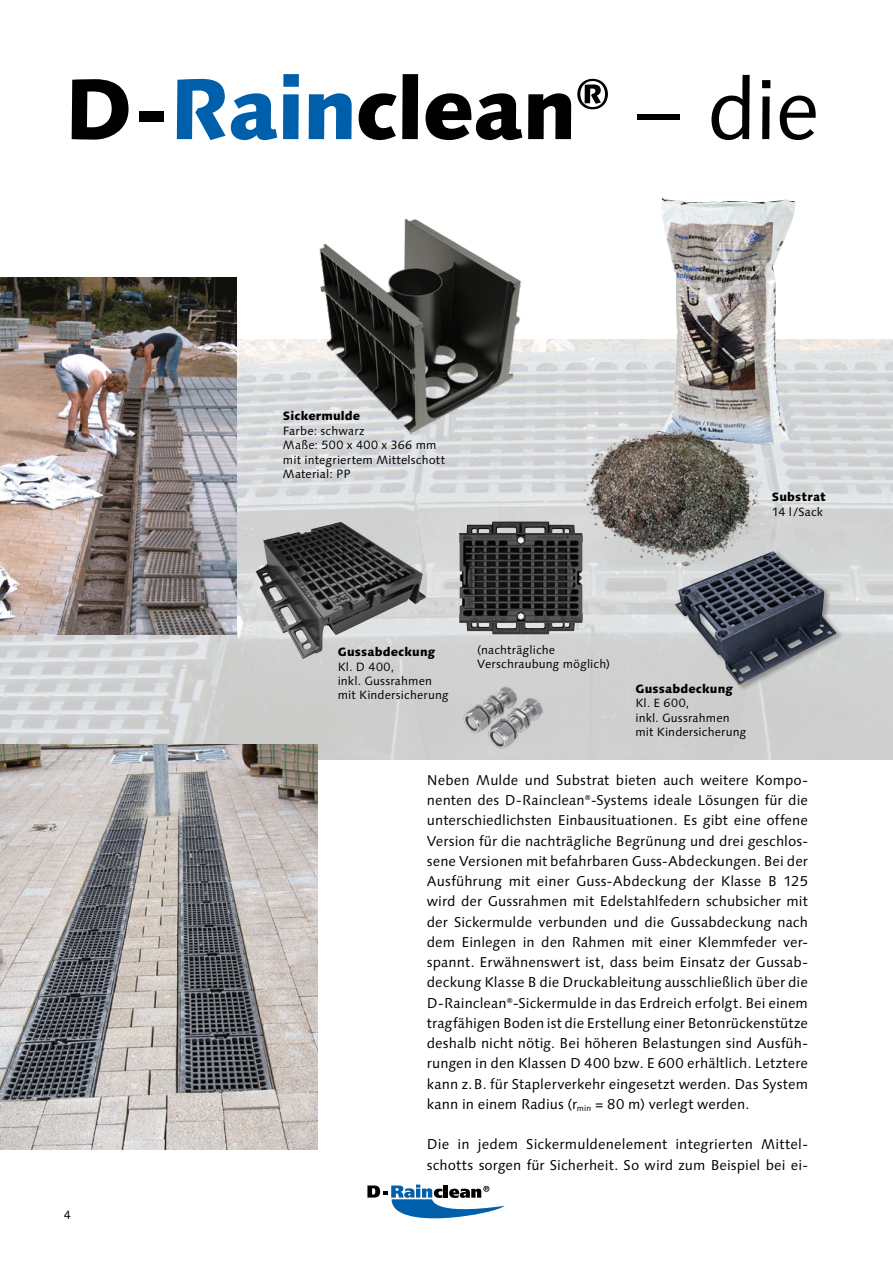
<style>
.page{position:relative;width:893px;height:1263px;background:#fff}
.page>*{position:absolute;margin:0;border:0;box-sizing:border-box;transform-origin:0 0}
.t1{font:800 85.5px "Syntax Next LT Pro";letter-spacing:-.02em;color:#000}
.t2{font:14.25px/20.2px "Syntax Next LT Pro";letter-spacing:.01em;color:#000;text-align:justify}
.t3{font:12px/14.4px "Syntax Next LT Pro";letter-spacing:.015em;color:#000}
.t4{font:800 12px "Syntax Next LT Pro";letter-spacing:.01em;color:#000}
.s1{color:#005faa}
.s2{font-weight:400}
</style>
<div class="page">
<svg style="left:367px;top:1184px;width:137px;height:35px"></svg>
<img style="left:0;top:340px;width:893px;height:420px">
<img style="left:0;top:278px;width:236px;height:357px">
<img style="left:0;top:744px;width:318px;height:405px">
<img style="left:256px;top:521px;width:85px;height:138px">
<img style="left:662px;top:198px;width:15px;height:184px">
<img style="left:459px;top:521px;width:124px;height:113px">
<img style="left:584px;top:428px;width:185px;height:138px">
<img style="left:235px;top:218px;width:312px;height:233px">
<div style="left:675px;top:550px;width:169px;height:141px;background:#000;opacity:.3"></div>
<img style="left:675px;top:551px;width:161px;height:134px">
<img style="left:446px;top:681px;width:116px;height:70px">
<h1 class="t1" style="left:64px;top:54px;width:758px">D-<span class="s1">Rain</span>clean® <span class="s2">– die</span></h1>
<p class="t4" style="left:283px;top:408px;width:79px">Sickermulde</p>
<p class="t3" style="left:283px;top:423px;width:164px">Farbe: schwarz<br>Maße: 500 x 400 x 366 mm mit integriertem Mittelschott<br>Material: PP</p>
<p class="t4" style="left:772px;top:489px;width:56px">Substrat</p>
<p class="t3" style="left:772px;top:504px;width:53px">14 l/Sack</p>
<p class="t4" style="left:338px;top:644px;width:99px">Gussabdeckung</p>
<p class="t3" style="left:338px;top:659px;width:112px">Kl. D 400,<br>inkl. Gussrahmen mit Kindersicherung</p>
<p class="t3" style="left:477px;top:642px;width:134px">(nachträgliche<br>Verschraubung möglich)</p>
<p class="t4" style="left:635px;top:681px;width:99px">Gussabdeckung</p>
<p class="t3" style="left:635px;top:696px;width:112px">Kl. E 600,<br>inkl. Gussrahmen mit Kindersicherung</p>
<p class="t3" style="left:64px;top:1208px;width:9px">4</p>
<p class="t2" style="left:427px;top:770px;width:383px">Neben Mulde und Substrat bieten auch weitere Kompo&shy;nenten des D-Rainclean®-Systems ideale Lösungen für die unterschiedlichsten Einbausituationen. Es gibt eine offene Version für die nachträgliche Begrünung und drei geschlos&shy;sene Versionen mit befahrbaren Guss-Abdeckungen. Bei der Ausführung mit einer Guss-Abdeckung der Klasse B 125 wird der Gussrahmen mit Edelstahlfedern schubsicher mit der Sickermulde verbunden und die Gussabdeckung nach dem Einlegen in den Rahmen mit einer Klemmfeder ver&shy;spannt. Erwähnenswert ist, dass beim Einsatz der Gussab&shy;deckung Klasse B die Druckableitung ausschließlich über die D-Rainclean®-Sickermulde in das Erdreich erfolgt. Bei einem tragfähigen Boden ist die Erstellung einer Betonrückenstütze deshalb nicht nötig. Bei höheren Belastungen sind Ausfüh&shy;rungen in den Klassen D 400 bzw. E 600 erhältlich. Letztere kann z.B. für Staplerverkehr eingesetzt werden. Das System kann in einem Radius (r<sub>min</sub> = 80 m) verlegt werden.</p>
<p class="t2" style="left:427px;top:1134px;width:383px">Die in jedem Sickermuldenelement integrierten Mittel&shy;schotts sorgen für Sicherheit. So wird zum Beispiel bei ei-</p>
</div>
